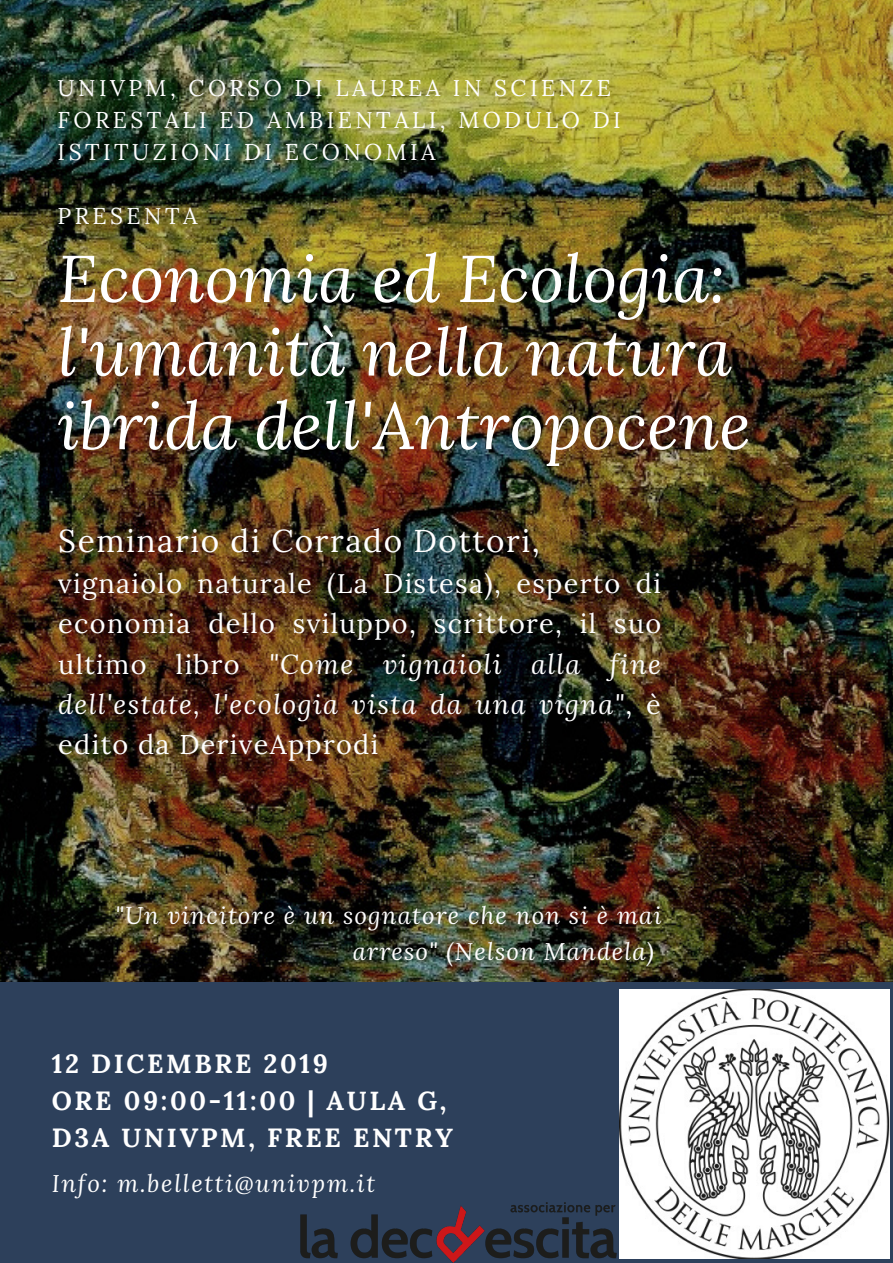
<style>
.page{position:relative;width:893px;height:1263px;background:#fff}
.page>*{position:absolute;margin:0;border:0;box-sizing:border-box;transform-origin:0 0}
.t1{font:italic 66px/73.6px "Lora";color:#fff}
.t2{font:31.5px "Lora";letter-spacing:.05em;color:#fff}
.t3{font:27px/40.2px "Lora";letter-spacing:.05em;color:#fff;text-align:justify}
.t4{font:700 26.25px/36.6px "Lora";letter-spacing:.1em;color:#fff}
.t5{font:italic 24px/35.3px "Lora";letter-spacing:.05em;color:#fff}
.t6{font:italic 24px "Lora";letter-spacing:.07em;color:#fff}
.t7{font:22.8px/32px "Lora";letter-spacing:.15em;color:#fff}
.s1{font-style:italic}
</style>
<div class="page">
<img style="left:0;top:0;width:893px;height:983px">
<div style="left:0;top:983px;width:893px;height:280px;background:#2d405b"></div>
<img style="left:619px;top:989px;width:271px;height:269px">
<img style="left:300px;top:1202px;width:317px;height:61px">
<p class="t7" style="left:58px;top:72px;width:565px">UNIVPM, CORSO DI LAUREA IN SCIENZE<br>FORESTALI ED AMBIENTALI, MODULO DI<br>ISTITUZIONI DI ECONOMIA</p>
<p class="t7" style="left:58px;top:199px;width:141px">PRESENTA</p>
<h1 class="t1" style="left:58px;top:240px;width:695px">Economia ed Ecologia: l'umanità nella natura ibrida dell'Antropocene</h1>
<p class="t2" style="left:58px;top:520px;width:483px">Seminario di Corrado Dottori,</p>
<p class="t3" style="left:58px;top:563px;width:604px">vignaiolo naturale (La Distesa), esperto di economia dello sviluppo, scrittore, il suo ultimo libro <span class="s1">"Come vignaioli alla fine dell'estate, l'ecologia vista da una vigna"</span>, è edito da DeriveApprodi</p>
<p class="t5" style="left:353px;top:897px;width:310px;text-indent:-237px">"Un vincitore è un sognatore che non si è mai arreso" (Nelson Mandela)</p>
<p class="t4" style="left:52px;top:1045px;width:402px">12 DICEMBRE 2019<br>ORE 09:00-11:00 | AULA G,<br>D3A UNIVPM, FREE ENTRY</p>
<p class="t6" style="left:52px;top:1167px;width:325px">Info: m.belletti@univpm.it</p>
</div>
